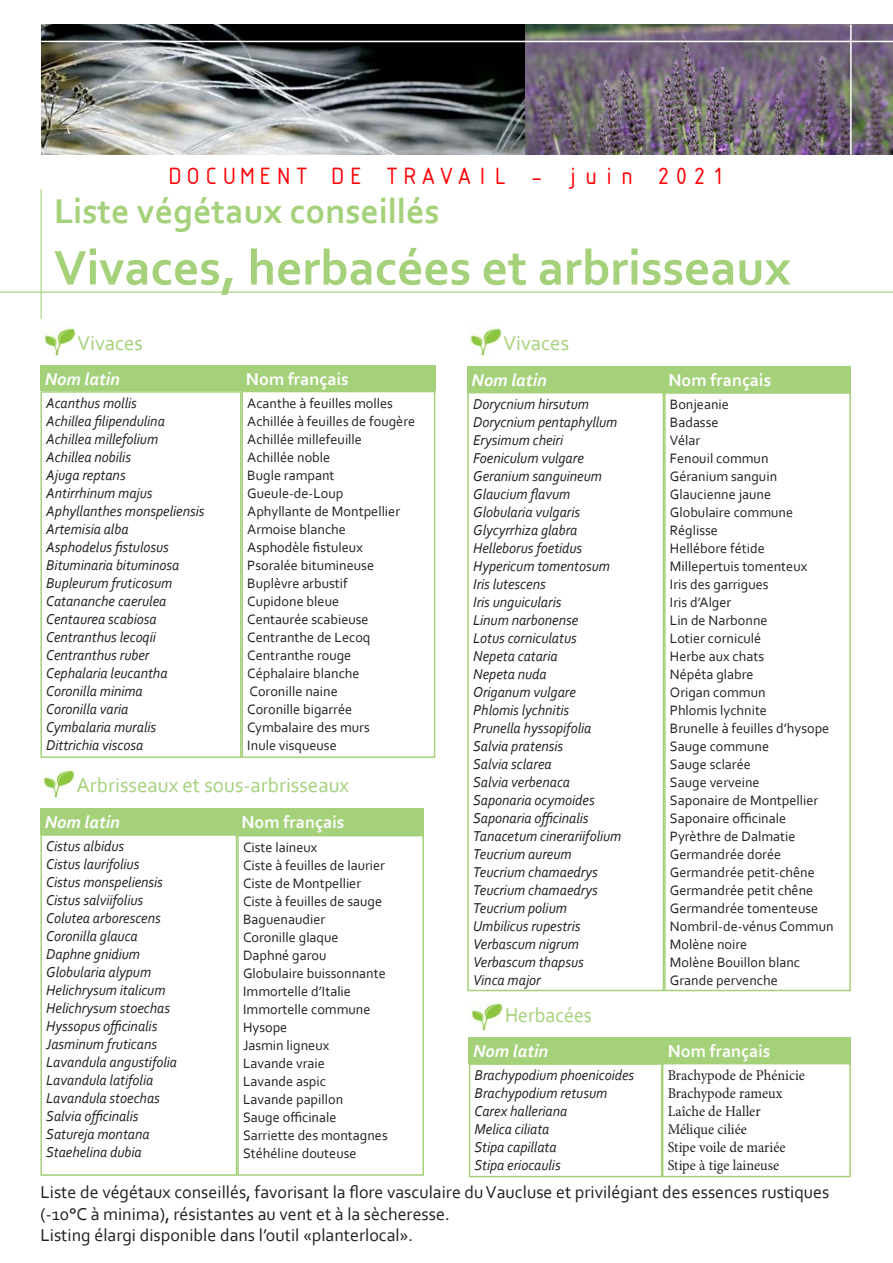
<style>
.page{position:relative;width:893px;height:1263px;background:#fff}
.page>*{position:absolute;margin:0;border:0;box-sizing:border-box;transform-origin:0 0}
.t1{font:700 51px "Corbel";color:#a4d17a}
.t2{font:700 36px "Corbel";color:#a4d17a}
.t3{font:25.5px "ISOCTEUR";color:#ff0004}
.t4{font:21px "Corbel";color:#a4d17a}
.t5{font:21px "Corbel";color:#a4d17a;scale:.95 1}
.t6{font:18px/21.6px "Corbel";color:#231f20}
.t7{font:700 18px "Corbel";color:#fff}
.t8{font:italic 700 18px "Corbel";color:#fff}
.t9{font:italic 15px/18px "Corbel";color:#231f20;scale:.95 1}
.t10{font:15px/18px "Minion Pro";color:#231f20;scale:.95 1}
.t11{font:14.25px/18px "Corbel";color:#231f20}
</style>
<div class="page">
<img style="left:42px;top:25px;width:851px;height:129px">
<hr style="left:0;top:41px;width:893px;height:1px;background:#fff">
<hr style="left:850px;top:25px;width:2px;height:129px;background:#fff">
<hr style="left:0;top:292px;width:893px;height:1px;background:#a4d17a">
<hr style="left:41px;top:189px;width:1px;height:130px;background:#a4d17a">
<img style="left:41px;top:326px;width:33px;height:31px">
<div style="left:40px;top:391px;width:202px;height:367px;border:2px solid #a4d17a"></div>
<div style="left:242px;top:391px;width:193px;height:367px;border:2px solid #a4d17a"></div>
<div style="left:41px;top:365px;width:201px;height:26px;background:#a4d17a"></div>
<div style="left:242px;top:365px;width:193px;height:26px;background:#a4d17a"></div>
<div style="left:467px;top:392px;width:197px;height:599px;border:2px solid #a4d17a"></div>
<div style="left:467px;top:366px;width:197px;height:26px;background:#a4d17a"></div>
<div style="left:664px;top:366px;width:187px;height:26px;background:#a4d17a"></div>
<div style="left:664px;top:392px;width:187px;height:599px;border:2px solid #a4d17a"></div>
<img style="left:470px;top:1001px;width:32px;height:31px">
<div style="left:469px;top:1063px;width:193px;height:114px;border:2px solid #a4d17a"></div>
<div style="left:469px;top:1037px;width:195px;height:26px;background:#a4d17a"></div>
<div style="left:663px;top:1037px;width:188px;height:26px;background:#a4d17a"></div>
<div style="left:662px;top:1063px;width:189px;height:114px;border:2px solid #a4d17a"></div>
<img style="left:40px;top:768px;width:34px;height:31px">
<div style="left:40px;top:834px;width:197px;height:342px;border:2px solid #a4d17a"></div>
<div style="left:40px;top:808px;width:197px;height:27px;background:#a4d17a"></div>
<div style="left:237px;top:808px;width:187px;height:27px;background:#a4d17a"></div>
<div style="left:237px;top:835px;width:187px;height:341px;border:2px solid #a4d17a"></div>
<img style="left:467px;top:326px;width:33px;height:31px">
<h3 class="t3" style="left:166px;top:159px;width:562px">DOCUMENT DE TRAVAIL - juin 2021</h3>
<h2 class="t2" style="left:54px;top:189px;width:387px">Liste végétaux conseillés</h2>
<h1 class="t1" style="left:54px;top:236px;width:738px">Vivaces, herbacées et arbrisseaux</h1>
<h3 class="t4" style="left:77px;top:330px;width:67px">Vivaces</h3>
<p class="t8" style="left:45px;top:368px;width:77px">Nom latin</p>
<p class="t7" style="left:246px;top:368px;width:104px">Nom français</p>
<p class="t9" style="left:46px;top:394px;width:168px">Acanthus mollis<br>Achillea filipendulina<br>Achillea millefolium<br>Achillea nobilis<br>Ajuga reptans<br>Antirrhinum majus<br>Aphyllanthes monspeliensis<br>Artemisia alba<br>Asphodelus fistulosus<br>Bituminaria bituminosa<br>Bupleurum fruticosum<br>Catananche caerulea<br>Centaurea scabiosa<br>Centranthus lecoqii<br>Centranthus ruber<br>Cephalaria leucantha<br>Coronilla minima<br>Coronilla varia<br>Cymbalaria muralis<br>Dittrichia viscosa</p>
<p class="t11" style="left:247px;top:394px;width:169px">Acanthe à feuilles molles<br>Achillée à feuilles de fougère<br>Achillée millefeuille<br>Achillée noble<br>Bugle rampant<br>Gueule-de-Loup<br>Aphyllante de Montpellier<br>Armoise blanche<br>Asphodèle fistuleux<br>Psoralée bitumineuse<br>Buplèvre arbustif<br>Cupidone bleue<br>Centaurée scabieuse<br>Centranthe de Lecoq<br>Centranthe rouge<br>Céphalaire blanche<br>Coronille naine<br>Coronille bigarrée<br>Cymbalaire des murs<br>Inule visqueuse</p>
<h3 class="t4" style="left:77px;top:772px;width:274px">Arbrisseaux et sous-arbrisseaux</h3>
<p class="t8" style="left:45px;top:811px;width:77px">Nom latin</p>
<p class="t7" style="left:242px;top:811px;width:104px">Nom français</p>
<p class="t11" style="left:243px;top:838px;width:146px">Ciste laineux<br>Ciste à feuilles de laurier<br>Ciste de Montpellier<br>Ciste à feuilles de sauge<br>Baguenaudier<br>Coronille glaque<br>Daphné garou<br>Globulaire buissonnante<br>Immortelle d’Italie<br>Immortelle commune<br>Hysope<br>Jasmin ligneux<br>Lavande vraie<br>Lavande aspic<br>Lavande papillon<br>Sauge officinale<br>Sarriette des montagnes<br>Stéhéline douteuse</p>
<p class="t9" style="left:46px;top:837px;width:139px">Cistus albidus<br>Cistus laurifolius<br>Cistus monspeliensis<br>Cistus salviifolius<br>Colutea arborescens<br>Coronilla glauca<br>Daphne gnidium<br>Globularia alypum<br>Helichrysum italicum<br>Helichrysum stoechas<br>Hyssopus officinalis<br>Jasminum fruticans<br>Lavandula angustifolia<br>Lavandula latifolia<br>Lavandula stoechas<br>Salvia officinalis<br>Satureja montana<br>Staehelina dubia</p>
<h3 class="t4" style="left:503px;top:330px;width:67px">Vivaces</h3>
<p class="t8" style="left:472px;top:369px;width:77px">Nom latin</p>
<p class="t7" style="left:668px;top:369px;width:104px">Nom français</p>
<p class="t11" style="left:670px;top:395px;width:165px">Bonjeanie<br>Badasse<br>Vélar<br>Fenouil commun<br>Géranium sanguin<br>Glaucienne jaune<br>Globulaire commune<br>Réglisse<br>Hellébore fétide<br>Millepertuis tomenteux<br>Iris des garrigues<br>Iris d’Alger<br>Lin de Narbonne<br>Lotier corniculé<br>Herbe aux chats<br>Népéta glabre<br>Origan commun<br>Phlomis lychnite<br>Brunelle à feuilles d’hysope<br>Sauge commune<br>Sauge sclarée<br>Sauge verveine<br>Saponaire de Montpellier<br>Saponaire officinale<br>Pyrèthre de Dalmatie<br>Germandrée dorée<br>Germandrée petit-chêne<br>Germandrée petit chêne<br>Germandrée tomenteuse<br>Nombril-de-vénus Commun<br>Molène noire<br>Molène Bouillon blanc<br>Grande pervenche</p>
<h3 class="t5" style="left:505px;top:1002px;width:93px">Herbacées</h3>
<p class="t9" style="left:473px;top:394px;width:158px">Dorycnium hirsutum<br>Dorycnium pentaphyllum<br>Erysimum cheiri<br>Foeniculum vulgare<br>Geranium sanguineum<br>Glaucium flavum<br>Globularia vulgaris<br>Glycyrrhiza glabra<br>Helleborus foetidus<br>Hypericum tomentosum<br>Iris lutescens<br>Iris unguicularis<br>Linum narbonense<br>Lotus corniculatus<br>Nepeta cataria<br>Nepeta nuda<br>Origanum vulgare<br>Phlomis lychnitis<br>Prunella hyssopifolia<br>Salvia pratensis<br>Salvia sclarea<br>Salvia verbenaca<br>Saponaria ocymoides<br>Saponaria officinalis<br>Tanacetum cinerariifolium<br>Teucrium aureum<br>Teucrium chamaedrys<br>Teucrium chamaedrys<br>Teucrium polium<br>Umbilicus rupestris<br>Verbascum nigrum<br>Verbascum thapsus<br>Vinca major</p>
<p class="t8" style="left:473px;top:1040px;width:77px">Nom latin</p>
<p class="t7" style="left:668px;top:1039px;width:104px">Nom français</p>
<p class="t10" style="left:668px;top:1066px;width:146px">Brachypode de Phénicie<br>Brachypode rameux<br>Laîche de Haller<br>Mélique ciliée<br>Stipe voile de mariée<br>Stipe à tige laineuse</p>
<p class="t9" style="left:475px;top:1066px;width:170px">Brachypodium phoenicoides<br>Brachypodium retusum<br>Carex halleriana<br>Melica ciliata<br>Stipa capillata<br>Stipa eriocaulis</p>
<p class="t6" style="left:40px;top:1181px;width:790px">Liste de végétaux conseillés, favorisant la flore vasculaire du Vaucluse et privilégiant des essences rustiques (-10°C à minima), résistantes au vent et à la sècheresse.<br>Listing élargi disponible dans l’outil «planterlocal».</p>
</div>
